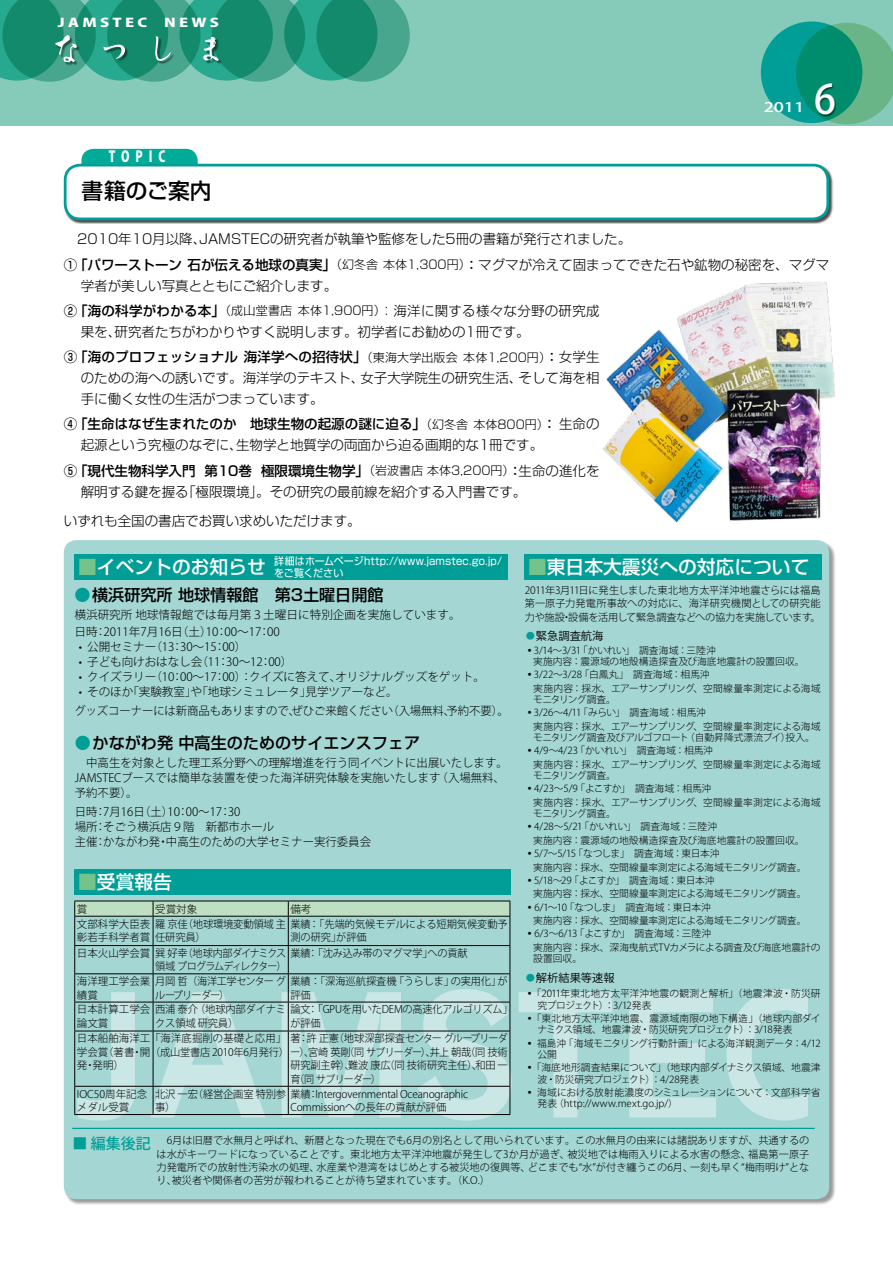
<style>
.page{position:relative;width:893px;height:1263px;background:#fff}
.page>*{position:absolute;margin:0;border:0;box-sizing:border-box;transform-origin:0 0}
.t1{font:500 40.2px "Koz Go Pr 6 N";color:#fff}
.t2{font:500 21.75px "Shin Go Pro";letter-spacing:.005em;color:#000}
.t3{font:500 18.75px "Shin Go Pro";color:#fff}
.t4{font:500 16.05px "Shin Go Pro";color:#000}
.t5{font:800 15px "Koz Go Pr 6 N";letter-spacing:.5em;color:#fff;scale:.79 1}
.t6{font:300 13.5px/25.2px "Shin Go Pro";color:#000}
.t7{font:500 13.2px "Koz Go Pr 6 N";color:#fff;scale:1.37 1}
.t8{font:800 12px "Koz Go Pr 6 N";letter-spacing:.2em;color:#fff;scale:1.38 1}
.t9{font:300 11.7px/15px "Koz Go Pro";color:#000}
.t10{font:11.25px "Koz Go Pro";color:#000}
.t11{font:300 10.5px/13.5px "Koz Go Pro";letter-spacing:-.02em;color:#000}
.t12{font:300 10.5px/13.5px "Koz Go Pro";color:#000}
.t13{font:10.5px/12px "Shin Go Pro";letter-spacing:.01em;color:#fff;scale:.95 1}
.t14{font:300 10.5px "Koz Go Pro";letter-spacing:-.085em;color:#000;scale:.96 1}
.t15{font:300 10.2px/13.2px "Koz Go Pro";color:#000;text-align:justify}
.t16{font:300 9.75px/11.2px "Koz Go Pro";letter-spacing:-.005em;color:#000}
.t17{font:300 9.75px "Koz Go Pro";letter-spacing:-.025em;color:#000}
.t18{font:300 9.75px "Koz Go Pro";letter-spacing:-.03em;color:#000}
.t19{font:300 9.75px "Koz Go Pro";letter-spacing:-.04em;color:#000}
.t20{font:300 9.75px "Koz Go Pro";letter-spacing:-.09em;color:#000}
.s1{font-weight:500}
.s2{font-size:12px}
.s3{color:#76c28b}
.s4{color:#009e96}
.s5{font-family:"Koz Go Pr 6 N";color:#009e96}
.s6{font-weight:500;font-size:15px;color:#009e96}
</style>
<div class="page">
<div style="left:0;top:0;width:893px;height:126px;background:#86cbb9"></div>
<div style="left:761px;top:22px;width:101px;height:101px;background:#009e96;border-radius:50%"></div>
<svg style="left:796px;top:23px;width:97px;height:101px"></svg>
<div style="left:81px;top:149px;width:117px;height:29px;background:#00ac97;border-radius:12px"></div>
<div style="left:64px;top:164px;width:769px;height:60px;background:#000;opacity:.7"></div>
<div style="left:65px;top:165px;width:763px;height:54px;background:#fff;border-radius:15px"></div>
<div style="left:64px;top:164px;width:765px;height:56px;border:3px solid #009e96;border-radius:15px"></div>
<div style="left:64px;top:540px;width:765px;height:659px;background:#a4d7d4;border-radius:13px"></div>
<svg style="left:726px;top:989px;width:82px;height:131px"></svg>
<svg style="left:519px;top:992px;width:93px;height:125px"></svg>
<svg style="left:629px;top:992px;width:87px;height:125px"></svg>
<hr style="left:72px;top:1128px;width:743px;height:1px;background:#009e96">
<div style="left:74px;top:554px;width:434px;height:26px;background:#009e96"></div>
<div style="left:74px;top:869px;width:436px;height:26px;background:#009e96"></div>
<div style="left:524px;top:554px;width:298px;height:26px;background:#009e96"></div>
<div style="left:816px;top:84px;width:20px;height:33px;background:#000;opacity:.5"></div>
<svg style="left:0;top:0;width:410px;height:82px;background:#2d9b80"></svg>
<svg style="left:74px;top:901px;width:438px;height:219px"></svg>
<hr style="left:74px;top:1114px;width:79px;height:1px;background:#000">
<hr style="left:153px;top:1114px;width:135px;height:1px;background:#000">
<hr style="left:288px;top:1114px;width:222px;height:1px;background:#000">
<img style="left:602px;top:282px;width:233px;height:241px">
<p class="t8" style="left:58px;top:15px;width:66px">JAMSTEC</p>
<p class="t8" style="left:164px;top:15px;width:41px">NEWS</p>
<h3 class="t5" style="left:109px;top:148px;width:74px">TOPIC</h3>
<h2 class="t2" style="left:82px;top:173px;width:153px">書籍のご案内　</h2>
<h3 class="t7" style="left:764px;top:99px;width:31px">2011</h3>
<h1 class="t1" style="left:814px;top:77px;width:23px">6</h1>
<h3 class="t6" style="left:64px;top:225px;width:767px">　2010年10月以降、JAMSTECの研究者が執筆や監修をした5冊の書籍が発行されました。<br><span class="s1">① 「パワーストーン石が伝える地球の真実」</span><span class="s2">（幻冬舎 本体1,300円）</span><span class="s1">：</span>マグマが冷えて固まってできた石や鉱物の秘密を、マグマ</h3>
<h3 class="t6" style="left:64px;top:271px;width:537px;text-indent:17px">学者が美しい写真とともにご紹介します。<br><span class="s1">② 「海の科学がわかる本」</span><span class="s2">（成山堂書店 本体1,900円）</span>：海洋に関する様々な分野の研究成</h3>
<h3 class="t6" style="left:64px;top:317px;width:537px;text-indent:17px">果を、研究者たちがわかりやすく説明します。初学者にお勧めの1冊です。<br><span class="s1">③ 「海のプロフェッショナル海洋学への招待状」</span><span class="s2">（東海大学出版会 本体1,200円）</span><span class="s1">：</span>女学生</h3>
<h3 class="t6" style="left:81px;top:366px;width:520px;line-height:21px">のための海への誘いです。海洋学のテキスト、女子大学院生の研究生活、そして海を相手に働く女性の生活がつまっています。</h3>
<h3 class="t6" style="left:81px;top:412px;width:520px;line-height:21px;text-indent:-17px"><span class="s1">④ 「生命はなぜ生まれたのか　地球生物の起源の謎に迫る」</span><span class="s2">（幻冬舎 本体800円）</span><span class="s1">：</span> 生命の起源という究極のなぞに、生物学と地質学の両面から迫る画期的な1冊です。</h3>
<h3 class="t6" style="left:81px;top:458px;width:520px;line-height:21px;text-indent:-17px"><span class="s1">⑤ 「現代生物科学入門 第10巻 極限環境生物学」</span><span class="s2">（岩波書店 本体3,200円）</span><span class="s1">：</span>生命の進化を解明する鍵を握る「極限環境」。その研究の最前線を紹介する入門書です。</h3>
<h3 class="t6" style="left:64px;top:507px;width:298px">いずれも全国の書店でお買い求めいただけます。</h3>
<h3 class="t3" style="left:78px;top:552px;width:189px"><span class="s3">■</span>イベントのお知らせ</h3>
<p class="t13" style="left:274px;top:554px;width:241px">詳細はホームページhttp://www.jamstec.go.jp/をご覧ください</p>
<h3 class="t4" style="left:74px;top:582px;width:311px"><span class="s4">●</span>横浜研究所地球情報館　第3土曜日開館</h3>
<p class="t9" style="left:74px;top:606px;width:388px;line-height:17.1px">横浜研究所 地球情報館では毎月第３土曜日に特別企画を実施しています。日時：2011年7月16日（土）10：00～17：00</p>
<p class="t9" style="left:79px;top:639px;width:169px">• 公開セミナー（13：30～15：00）</p>
<p class="t9" style="left:79px;top:654px;width:215px">• 子ども向けおはなし会（11：30～12：00）</p>
<p class="t9" style="left:79px;top:669px;width:408px">• クイズラリー（10：00～17：00）：クイズに答えて、オリジナルグッズをゲット。</p>
<p class="t9" style="left:74px;top:682px;width:436px;line-height:19.2px;text-indent:4px">• そのほか「実験教室」や「地球シミュレータ」見学ツアーなど。<br>グッズコーナーには新商品もありますので、ぜひご来館ください（入場無料、予約不要）。</p>
<h3 class="t4" style="left:75px;top:730px;width:347px"><span class="s4">●</span>かながわ発中高生のためのサイエンスフェア</h3>
<p class="t9" style="left:75px;top:755px;width:434px">　中高生を対象とした理工系分野への理解増進を行う同イベントに出展いたします。<br>JAMSTECブースでは簡単な装置を使った海洋研究体験を実施いたします（入場無料、予約不要）。</p>
<p class="t9" style="left:75px;top:804px;width:298px">日時：7月16日（土）10：00～17：30<br>場所：そごう横浜店９階　新都市ホール<br>主催：かながわ発・中高生のための大学セミナー実行委員会</p>
<h3 class="t3" style="left:78px;top:866px;width:95px"><span class="s3">■</span>受賞報告</h3>
<p class="t11" style="left:77px;top:902px;width:12px">賞</p>
<p class="t11" style="left:155px;top:902px;width:43px">受賞対象</p>
<p class="t11" style="left:290px;top:902px;width:22px">備考</p>
<p class="t12" style="left:77px;top:917px;width:75px">文部科学大臣表彰若手科学者賞</p>
<p class="t12" style="left:155px;top:917px;width:354px">羅 京佳（地球環境変動領域 主業績：「先端的気候モデルによる短期気候変動予任研究員）</p>
<p class="t11" style="left:77px;top:929px;width:392px;line-height:15.9px;text-indent:214px">測の研究」が評価<br>日本火山学会賞巽 好幸（地球内部ダイナミクス業績：「沈み込み帯のマグマ学」への貢献</p>
<p class="t14" style="left:155px;top:960px;width:138px">領域 プログラムディレクター）</p>
<p class="t12" style="left:77px;top:975px;width:75px">海洋理工学会業績賞</p>
<p class="t11" style="left:155px;top:975px;width:354px">月岡 哲（海洋工学センター グ業績：「深海巡航探査機「うらしま」の実用化」がループリーダー）</p>
<p class="t11" style="left:290px;top:988px;width:22px">評価</p>
<p class="t12" style="left:77px;top:1003px;width:75px">日本計算工学会論文賞</p>
<p class="t11" style="left:155px;top:1003px;width:359px">西浦 泰介（地球内部ダイナミ論文：「GPUを用いたDEMの高速化アルゴリズム」クス領域 研究員）</p>
<p class="t12" style="left:77px;top:1015px;width:432px;line-height:15.5px;text-indent:214px">が評価<br>日本船舶海洋工「海洋底掘削の基礎と応用」著：許 正憲（地球深部探査センター グループリーダ</p>
<p class="t11" style="left:77px;top:1045px;width:432px">学会賞（著書・開（成山堂書店 2010年6月発行）ー）、宮崎 英剛（同 サブリーダー）、井上 朝哉（同 技術発・発明）</p>
<p class="t11" style="left:290px;top:1059px;width:219px">研究副主幹）、難波 康広（同 技術研究主任）、和田 一育（同 サブリーダー）</p>
<p class="t12" style="left:77px;top:1087px;width:72px">IOC50周年記念メダル受賞</p>
<p class="t11" style="left:155px;top:1087px;width:314px">北沢 一宏（経営企画室 特別参業績：Intergovernmental Oceanographic事）</p>
<p class="t11" style="left:290px;top:1100px;width:157px">Commissionへの長年の貢献が評価</p>
<h3 class="t3" style="left:528px;top:552px;width:283px"><span class="s3">■</span>東日本大震災への対応について</h3>
<p class="t15" style="left:525px;top:583px;width:297px">2011年3月11日に発生しました東北地方太平洋沖地震さらには福島第一原子力発電所事故への対応に、海洋研究機関としての研究能力や施設・設備を活用して緊急調査などへの協力を実施しています。</p>
<p class="t10" style="left:525px;top:629px;width:80px"><span class="s5">・</span>緊急調査航海</p>
<p class="t16" style="left:533px;top:645px;width:273px;text-indent:-9px">◦3/14～3/31「かいれい」　調査海域：三陸沖<br>実施内容：震源域の地殻構造探査及び海底地震計の設置回収。</p>
<p class="t16" style="left:533px;top:668px;width:289px;line-height:13.4px;text-indent:-9px">◦3/22～3/28「白鳳丸」　調査海域：相馬沖<br>実施内容：採水、エアーサンプリング、空間線量率測定による海域</p>
<p class="t20" style="left:533px;top:693px;width:84px">モニタリング調査。</p>
<p class="t16" style="left:525px;top:707px;width:183px">◦3/26～4/11「みらい」　調査海域：相馬沖</p>
<p class="t16" style="left:533px;top:721px;width:289px">実施内容：採水、エアーサンプリング、空間線量率測定による海域</p>
<p class="t16" style="left:525px;top:731px;width:292px;line-height:13.4px;text-indent:9px">モニタリング調査及びアルゴフロート（自動昇降式漂流ブイ）投入。◦4/9～4/23「かいれい」　調査海域：相馬沖</p>
<p class="t16" style="left:533px;top:759px;width:289px">実施内容：採水、エアーサンプリング、空間線量率測定による海域モニタリング調査。</p>
<p class="t16" style="left:533px;top:782px;width:289px;line-height:13.4px;text-indent:-9px">◦4/23～5/9「よこすか」　調査海域：相馬沖<br>実施内容：採水、エアーサンプリング、空間線量率測定による海域</p>
<p class="t20" style="left:533px;top:807px;width:84px">モニタリング調査。</p>
<p class="t16" style="left:525px;top:821px;width:194px">◦4/28～5/21「かいれい」　調査海域：三陸沖</p>
<p class="t16" style="left:533px;top:835px;width:273px">実施内容：震源域の地殻構造探査及び海底地震計の設置回収。</p>
<p class="t18" style="left:525px;top:847px;width:196px">◦5/7～5/15「なつしま」　調査海域：東日本沖</p>
<p class="t17" style="left:533px;top:861px;width:275px">実施内容：採水、空間線量率測定による海域モニタリング調査。</p>
<p class="t19" style="left:525px;top:874px;width:191px">◦5/18～29「よこすか」　調査海域：東日本沖</p>
<p class="t17" style="left:533px;top:887px;width:275px">実施内容：採水、空間線量率測定による海域モニタリング調査。</p>
<p class="t18" style="left:525px;top:901px;width:188px">◦6/1～10「なつしま」　調査海域：東日本沖</p>
<p class="t17" style="left:533px;top:914px;width:275px">実施内容：採水、空間線量率測定による海域モニタリング調査。</p>
<p class="t16" style="left:525px;top:928px;width:188px">◦6/3～6/13「よこすか」　調査海域：三陸沖</p>
<p class="t16" style="left:533px;top:942px;width:289px">実施内容：採水、深海曳航式TVカメラによる調査及び海底地震計の</p>
<p class="t16" style="left:533px;top:953px;width:50px">設置回収。</p>
<p class="t10" style="left:525px;top:970px;width:91px"><span class="s5">・</span>解析結果等速報</p>
<p class="t16" style="left:537px;top:988px;width:285px;text-indent:-13px">◦「2011年東北地方太平洋沖地震の観測と解析」（地震津波・防災研究プロジェクト）：3/12発表</p>
<p class="t16" style="left:537px;top:1013px;width:285px;text-indent:-13px">◦「東北地方太平洋沖地震、震源域南限の地下構造」（地球内部ダイナミクス領域、地震津波・防災研究プロジェクト）：3/18発表</p>
<p class="t16" style="left:537px;top:1037px;width:285px;text-indent:-13px">◦ 福島沖「海域モニタリング行動計画」による海洋観測データ：4/12公開</p>
<p class="t16" style="left:537px;top:1062px;width:285px;text-indent:-13px">◦「海底地形調査結果について」（地球内部ダイナミクス領域、地震津波・防災研究プロジェクト）：4/28発表</p>
<p class="t16" style="left:537px;top:1087px;width:285px;text-indent:-13px">◦ 海域における放射能濃度のシミュレーションについて：文部科学省発表（http://www.mext.go.jp/）</p>
<p class="t15" style="left:156px;top:1134px;width:654px;text-indent:-84px"><span class="s6">■ 編集後記</span>　6月は旧暦で水無月と呼ばれ、新暦となった現在でも6月の別名として用いられています。この水無月の由来には諸説ありますが、共通するのは水がキーワードになっていることです。東北地方太平洋沖地震が発生して3か月が過ぎ、被災地では梅雨入りによる水害の懸念、福島第一原子力発電所での放射性汚染水の処理、水産業や港湾をはじめとする被災地の復興等、どこまでも“水”が付き纏うこの6月、一刻も早く“梅雨明け”となり、被災者や関係者の苦労が報われることが待ち望まれています。（K.O.）</p>
</div>
